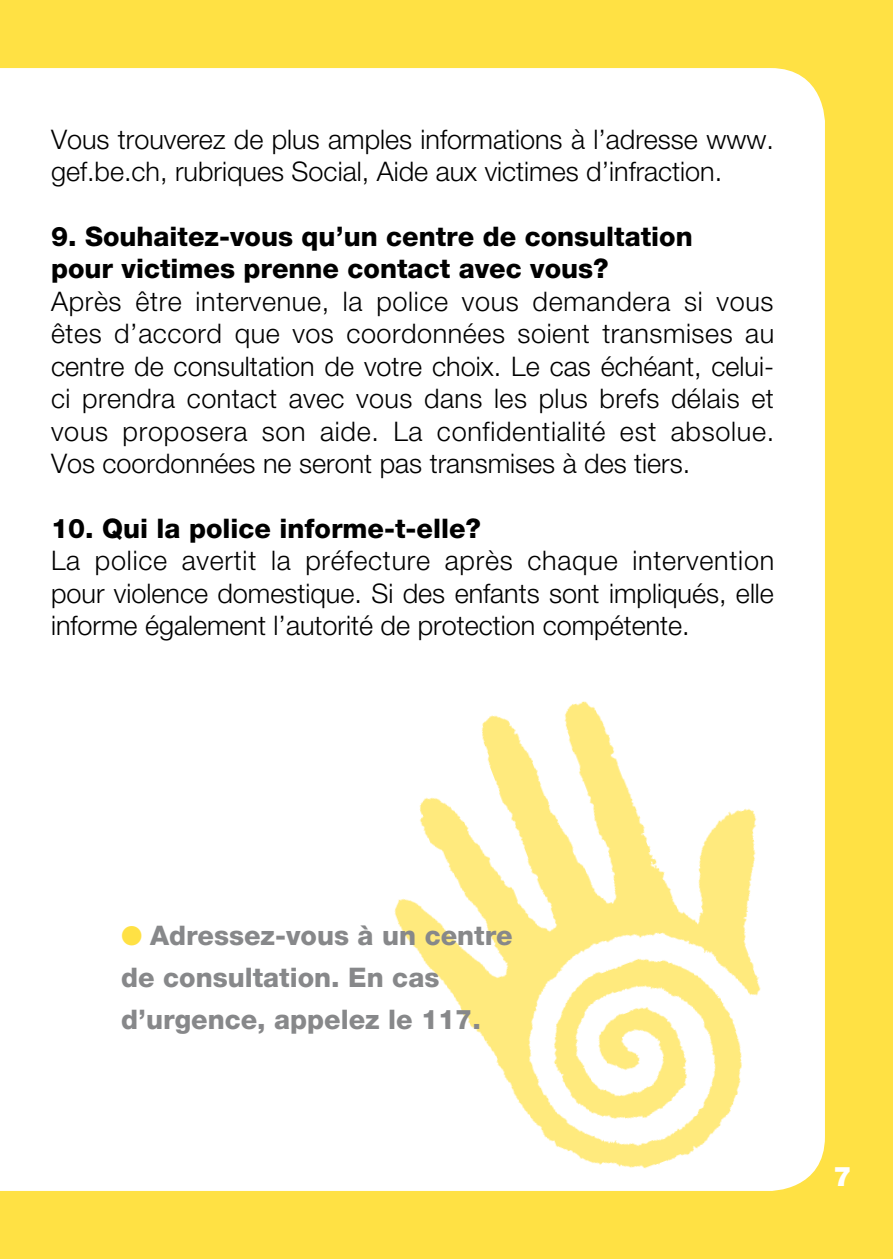
<style>
.page{position:relative;width:893px;height:1259px;background:#ffe144}
.page>*{position:absolute;margin:0;border:0;box-sizing:border-box;transform-origin:0 0}
.t1{font:300 27px/32.4px "Helvetica Neue LT";color:#000;text-align:justify}
.t2{font:800 27px/32.4px "Helvetica Neue LT";color:#000}
.t3{font:800 27px/42px "Helvetica Neue LT";color:#87888a}
.t4{font:900 27px "Helvetica Neue LT";color:#fff}
.s1{color:#ffe144}
</style>
<div class="page">
<div style="left:0;top:68px;width:825px;height:1123px;background:#fff"></div>
<img style="left:293px;top:608px;width:532px;height:583px">
<p class="t1" style="left:51px;top:122px;width:724px">Vous trouverez de plus amples informations à l’adresse www. gef.be.ch, rubriques Social, Aide aux victimes d’infraction.</p>
<p class="t2" style="left:51px;top:220px;width:643px">9. Souhaitez-vous qu’un centre de consultation pour victimes prenne contact avec vous?</p>
<p class="t1" style="left:51px;top:284px;width:725px">Après être intervenue, la police vous demandera si vous êtes d’accord que vos coordonnées soient transmises au centre de consultation de votre choix. Le cas échéant, celui&shy;ci prendra contact avec vous dans les plus brefs délais et vous proposera son aide. La confidentialité est absolue.<br>Vos coordonnées ne seront pas transmises à des tiers.</p>
<p class="t2" style="left:51px;top:512px;width:432px">10. Qui la police informe-t-elle?</p>
<p class="t1" style="left:51px;top:544px;width:725px">La police avertit la préfecture après chaque intervention pour violence domestique. Si des enfants sont impliqués, elle informe également l’autorité de protection compétente.</p>
<p class="t3" style="left:121px;top:914px;width:393px"><span class="s1">●</span> Adressez-vous à un centre de consultation. En cas d’urgence, appelez le 117.</p>
<p class="t4" style="left:833px;top:1160px;width:20px">7</p>
</div>
